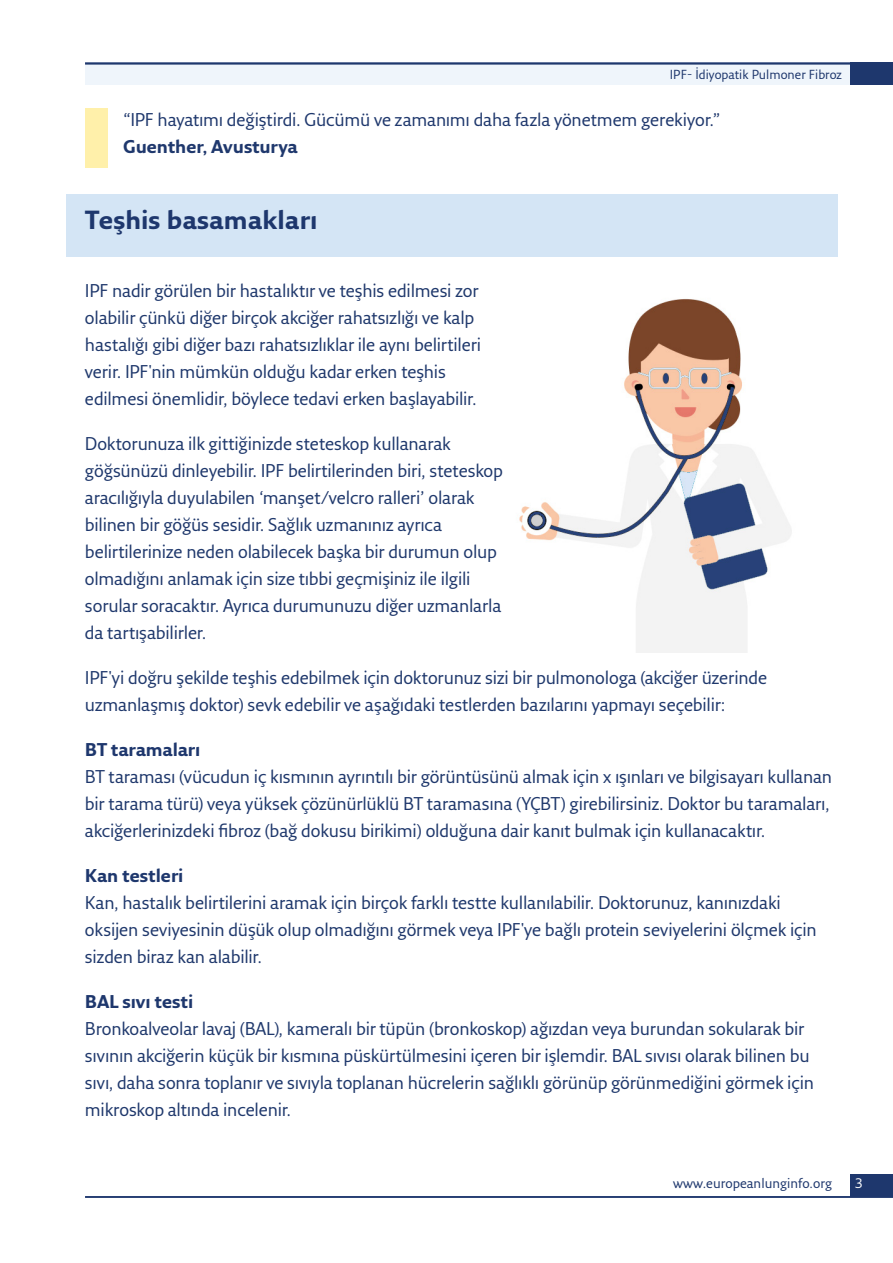
<style>
.page{position:relative;width:893px;height:1263px;background:#fff}
.page>*{position:absolute;margin:0;border:0;box-sizing:border-box;transform-origin:0 0}
.t1{font:700 25.5px "Fresco Sans Pro";color:#1e376d}
.H___B-head{font:18px/27px "Fresco Sans Pro";letter-spacing:-.01em;color:#1f386c}
.H___B-head-2{font:18px/27px "Fresco Sans Pro";letter-spacing:-.01em;color:#1f386d}
.H___B-head-3{font:700 18px "Fresco Sans Pro";letter-spacing:-.005em;color:#1e376d}
.Running_foot_left{font:13.5px "Fresco Sans Pro";color:#1e376d}
.t2{font:13.5px "Fresco Sans Pro";color:#fff}
.Running_head_left{font:12.75px "Fresco Sans Pro";color:#1e376d}
.s1{font-weight:700}
</style>
<div class="page">
<div style="left:85px;top:63px;width:808px;height:22px;background:#eff5fb"></div>
<div style="left:850px;top:63px;width:43px;height:22px;background:#1e376d"></div>
<div style="left:850px;top:1175px;width:43px;height:22px;background:#1e376d"></div>
<hr style="left:85px;top:62px;width:808px;height:3px;background:#1e376d">
<hr style="left:85px;top:1196px;width:808px;height:2px;background:#1e376d">
<div style="left:66px;top:194px;width:771px;height:63px;background:#d4e5f5"></div>
<div style="left:85px;top:108px;width:23px;height:59px;background:#fff0aa"></div>
<img style="left:519px;top:299px;width:273px;height:353px">
<p class="Running_head_left" style="left:670px;top:66px;width:174px">IPF- İdiyopatik Pulmoner Fibroz</p>
<p class="H___B-head-2" style="left:123px;top:106px;width:599px">“IPF hayatımı değiştirdi. Gücümü ve zamanımı daha fazla yönetmem gerekiyor.”<br><span class="s1">Guenther, Avusturya</span></p>
<p class="t1" style="left:85px;top:204px;width:234px">Teşhis basamakları</p>
<p class="H___B-head" style="left:85px;top:277px;width:398px">IPF nadir görülen bir hastalıktır ve teşhis edilmesi zor olabilir çünkü diğer birçok akciğer rahatsızlığı ve kalp hastalığı gibi diğer bazı rahatsızlıklar ile aynı belirtileri verir. IPF'nin mümkün olduğu kadar erken teşhis edilmesi önemlidir, böylece tedavi erken başlayabilir.</p>
<p class="H___B-head" style="left:85px;top:430px;width:419px">Doktorunuza ilk gittiğinizde steteskop kullanarak göğsünüzü dinleyebilir. IPF belirtilerinden biri, steteskop aracılığıyla duyulabilen ‘manşet/velcro ralleri’ olarak bilinen bir göğüs sesidir. Sağlık uzmanınız ayrıca belirtilerinize neden olabilecek başka bir durumun olup olmadığını anlamak için size tıbbi geçmişiniz ile ilgili sorular soracaktır. Ayrıca durumunuzu diğer uzmanlarla da tartışabilirler.</p>
<p class="H___B-head" style="left:85px;top:664px;width:684px">IPF'yi doğru şekilde teşhis edebilmek için doktorunuz sizi bir pulmonologa (akciğer üzerinde uzmanlaşmış doktor) sevk edebilir ve aşağıdaki testlerden bazılarını yapmayı seçebilir:</p>
<p class="H___B-head-3" style="left:85px;top:738px;width:117px">BT taramaları</p>
<p class="H___B-head" style="left:85px;top:763px;width:749px">BT taraması (vücudun iç kısmının ayrıntılı bir görüntüsünü almak için x ışınları ve bilgisayarı kullanan bir tarama türü) veya yüksek çözünürlüklü BT taramasına (YÇBT) girebilirsiniz. Doktor bu taramaları, akciğerlerinizdeki fibroz (bağ dokusu birikimi) olduğuna dair kanıt bulmak için kullanacaktır.</p>
<p class="H___B-head-3" style="left:85px;top:864px;width:100px">Kan testleri</p>
<p class="H___B-head" style="left:85px;top:889px;width:733px">Kan, hastalık belirtilerini aramak için birçok farklı testte kullanılabilir. Doktorunuz, kanınızdaki oksijen seviyesinin düşük olup olmadığını görmek veya IPF'ye bağlı protein seviyelerini ölçmek için sizden biraz kan alabilir.</p>
<p class="H___B-head-3" style="left:85px;top:990px;width:110px">BAL sıvı testi</p>
<p class="H___B-head" style="left:85px;top:1015px;width:730px">Bronkoalveolar lavaj (BAL), kameralı bir tüpün (bronkoskop) ağızdan veya burundan sokularak bir sıvının akciğerin küçük bir kısmına püskürtülmesini içeren bir işlemdir. BAL sıvısı olarak bilinen bu sıvı, daha sonra toplanır ve sıvıyla toplanan hücrelerin sağlıklı görünüp görünmediğini görmek için mikroskop altında incelenir.</p>
<p class="Running_foot_left" style="left:673px;top:1174px;width:160px">www.europeanlunginfo.org</p>
<p class="t2" style="left:855px;top:1175px;width:10px">3</p>
</div>
